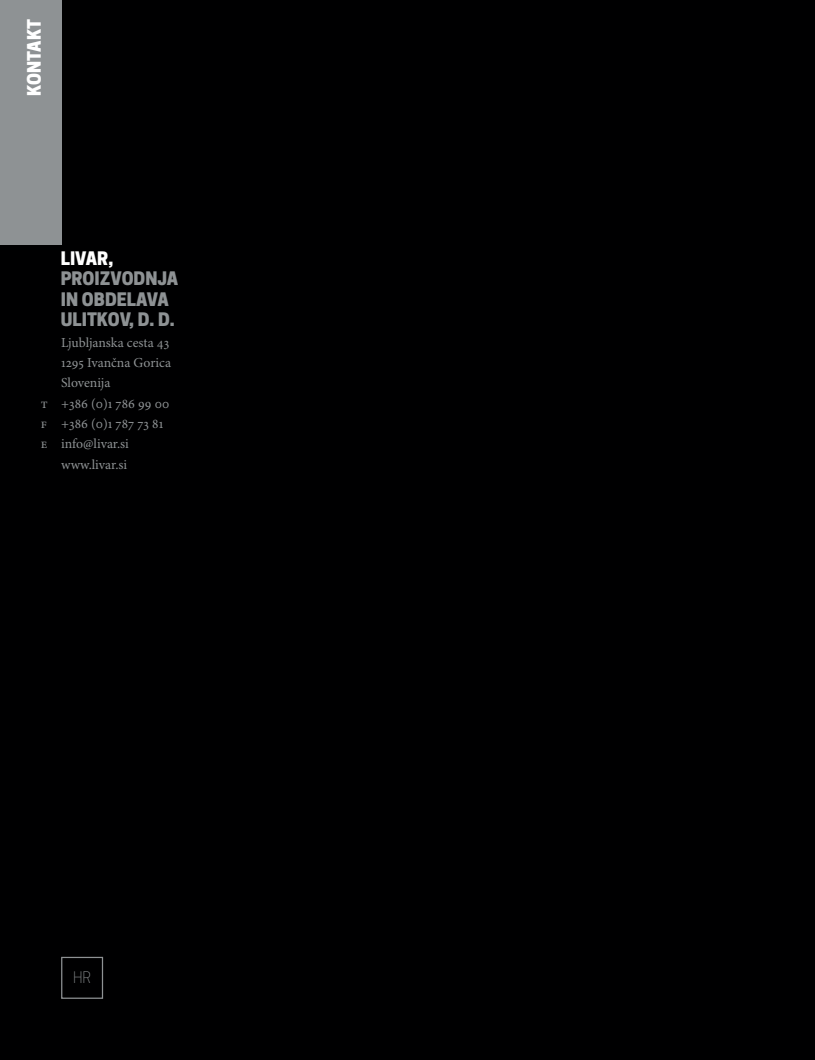
<style>
.page{position:relative;width:815px;height:1060px;background:#fff}
.page>*{position:absolute;margin:0;border:0;box-sizing:border-box;transform-origin:0 0}
.t1{font:800 17.5px/20.4px "Cooper Hewitt";color:#8e9294}
.t2{font:800 17.5px "Cooper Hewitt";color:#fff}
.t3{font:300 15px "Cooper Hewitt";color:#8e9294}
.t4{font:13.75px "Minion Pro";color:#8e9294}
</style>
<div class="page">
<div style="left:0;top:0;width:815px;height:1059px;background:#000001"></div>
<div style="left:0;top:0;width:61px;height:21px;background:#8e9294"></div>
<div style="left:0;top:19px;width:61px;height:225px;background:#8e9294"></div>
<div style="left:61px;top:956px;width:42px;height:42px;border:1px solid #8e9294"></div>
<p class="t2" style="left:24px;top:96px;width:78px;rotate:-90deg">KONTAKT</p>
<p class="t2" style="left:61px;top:248px;width:54px">LIVAR,</p>
<p class="t1" style="left:61px;top:269px;width:119px">PROIZVODNJA<br>IN OBDELAVA<br>ULITKOV, D. D.</p>
<p class="t4" style="left:61px;top:334px;width:110px">Ljubljanska cesta 43</p>
<p class="t4" style="left:61px;top:354px;width:111px">1295 Ivančna Gorica</p>
<p class="t4" style="left:61px;top:375px;width:51px">Slovenija</p>
<p class="t4" style="left:41px;top:395px;width:130px">t +386 (0)1 786 99 00</p>
<p class="t4" style="left:41px;top:415px;width:124px">f +386 (0)1 787 73 81</p>
<p class="t4" style="left:41px;top:436px;width:90px">e info@livar.si</p>
<p class="t4" style="left:61px;top:456px;width:68px">www.livar.si</p>
<p class="t3" style="left:73px;top:969px;width:19px">HR</p>
</div>
